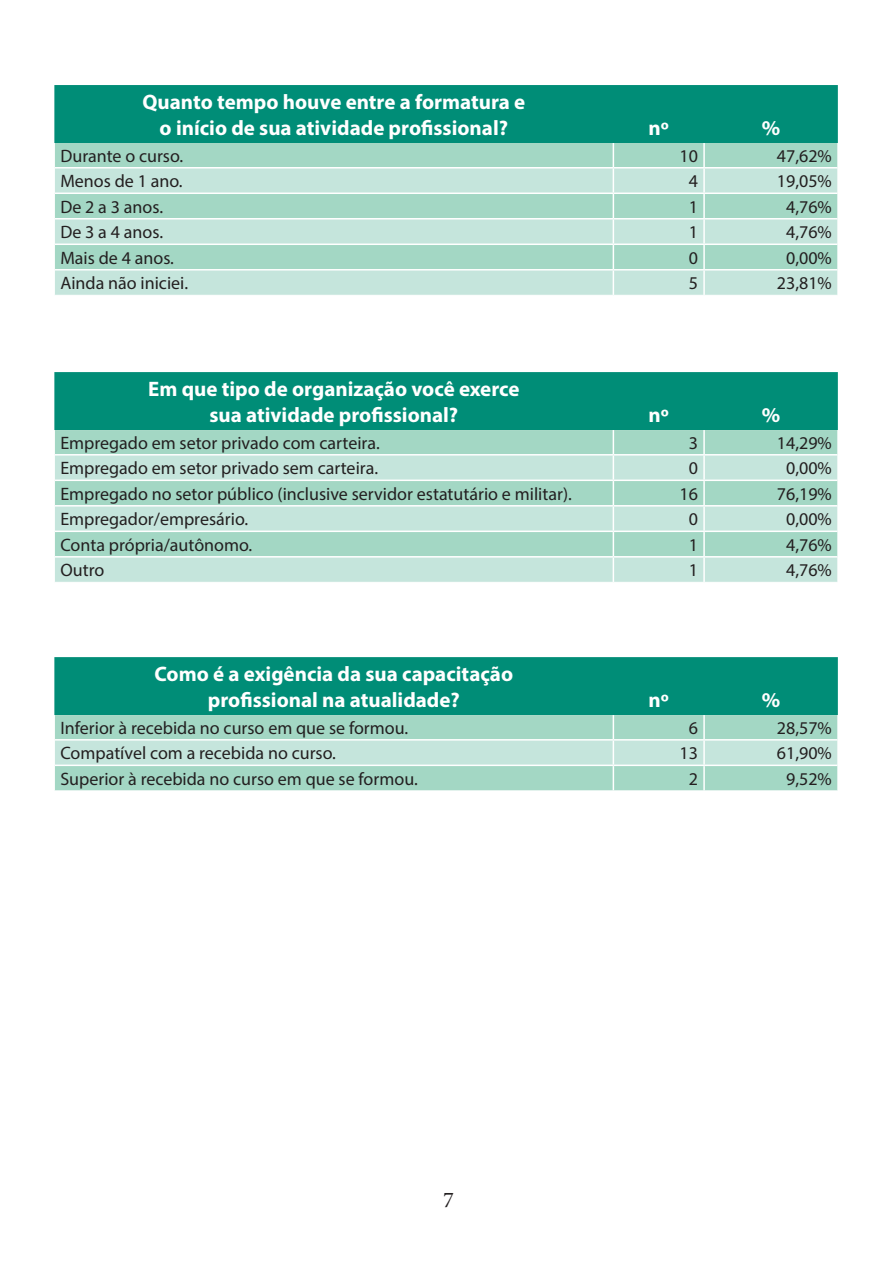
<style>
.page{position:relative;width:893px;height:1263px;background:#fff}
.page>*{position:absolute;margin:0;border:0;box-sizing:border-box;transform-origin:0 0}
.t1{font:22.5px "Minion Pro";color:#231f20}
.tabtitulo{font:700 21px/25.2px "Myriad Pro";color:#fff;text-align:center}
.tab-base{font:18px "Myriad Pro";color:#231f20}
.tab-esq{font:18px "Myriad Pro";color:#231f20}
</style>
<div class="page">
<div style="left:54px;top:372px;width:784px;height:58px;background:#008d77"></div>
<div style="left:55px;top:430px;width:782px;height:24px;background:#a3d7c4"></div>
<svg style="left:55px;top:456px;width:782px;height:126px;background:#b8dfd2"></svg>
<svg style="left:837px;top:430px;width:1px;height:152px"></svg>
<hr style="left:703px;top:430px;width:2px;height:24px;background:#fff">
<hr style="left:703px;top:456px;width:2px;height:24px;background:#fff">
<hr style="left:703px;top:481px;width:2px;height:24px;background:#fff">
<hr style="left:703px;top:507px;width:2px;height:24px;background:#fff">
<hr style="left:703px;top:532px;width:2px;height:24px;background:#fff">
<svg style="left:613px;top:430px;width:1px;height:152px"></svg>
<hr style="left:703px;top:558px;width:2px;height:24px;background:#fff">
<hr style="left:613px;top:454px;width:91px;height:2px;background:#fff">
<hr style="left:55px;top:480px;width:558px;height:1px;background:#fff">
<hr style="left:613px;top:480px;width:91px;height:1px;background:#fff">
<hr style="left:704px;top:480px;width:133px;height:1px;background:#fff">
<hr style="left:55px;top:505px;width:558px;height:2px;background:#fff">
<hr style="left:613px;top:505px;width:91px;height:2px;background:#fff">
<hr style="left:704px;top:505px;width:133px;height:2px;background:#fff">
<hr style="left:55px;top:531px;width:558px;height:1px;background:#fff">
<hr style="left:613px;top:531px;width:91px;height:1px;background:#fff">
<hr style="left:704px;top:531px;width:133px;height:1px;background:#fff">
<hr style="left:55px;top:556px;width:558px;height:2px;background:#fff">
<hr style="left:613px;top:556px;width:91px;height:2px;background:#fff">
<hr style="left:704px;top:556px;width:133px;height:2px;background:#fff">
<div style="left:54px;top:657px;width:784px;height:58px;background:#008d77"></div>
<svg style="left:54px;top:715px;width:784px;height:75px;background:#afdccc"></svg>
<hr style="left:703px;top:766px;width:2px;height:24px;background:#fff">
<hr style="left:55px;top:739px;width:558px;height:1px;background:#fff">
<hr style="left:613px;top:739px;width:91px;height:1px;background:#fff">
<hr style="left:704px;top:739px;width:133px;height:1px;background:#fff">
<hr style="left:55px;top:764px;width:558px;height:2px;background:#fff">
<hr style="left:613px;top:764px;width:91px;height:2px;background:#fff">
<hr style="left:704px;top:764px;width:133px;height:2px;background:#fff">
<div style="left:54px;top:85px;width:784px;height:58px;background:#008d77"></div>
<div style="left:55px;top:143px;width:782px;height:24px;background:#a3d7c4"></div>
<svg style="left:55px;top:168px;width:782px;height:127px;background:#b8dfd3"></svg>
<svg style="left:837px;top:143px;width:1px;height:152px"></svg>
<hr style="left:703px;top:143px;width:2px;height:24px;background:#fff">
<hr style="left:703px;top:168px;width:2px;height:24px;background:#fff">
<hr style="left:703px;top:194px;width:2px;height:24px;background:#fff">
<hr style="left:703px;top:219px;width:2px;height:24px;background:#fff">
<hr style="left:703px;top:245px;width:2px;height:24px;background:#fff">
<svg style="left:613px;top:143px;width:1px;height:152px"></svg>
<hr style="left:703px;top:270px;width:2px;height:25px;background:#fff">
<hr style="left:613px;top:167px;width:91px;height:1px;background:#fff">
<hr style="left:55px;top:192px;width:558px;height:2px;background:#fff">
<hr style="left:613px;top:192px;width:91px;height:2px;background:#fff">
<hr style="left:704px;top:192px;width:133px;height:2px;background:#fff">
<hr style="left:55px;top:218px;width:558px;height:1px;background:#fff">
<hr style="left:613px;top:218px;width:91px;height:1px;background:#fff">
<hr style="left:704px;top:218px;width:133px;height:1px;background:#fff">
<hr style="left:55px;top:243px;width:558px;height:2px;background:#fff">
<hr style="left:613px;top:243px;width:91px;height:2px;background:#fff">
<hr style="left:704px;top:243px;width:133px;height:2px;background:#fff">
<hr style="left:55px;top:269px;width:558px;height:1px;background:#fff">
<hr style="left:613px;top:269px;width:91px;height:1px;background:#fff">
<hr style="left:704px;top:269px;width:133px;height:1px;background:#fff">
<p class="tabtitulo" style="left:142px;top:89px;width:384px">Quanto tempo houve entre a formatura e o início de sua atividade profissional?</p>
<p class="tabtitulo" style="left:648px;top:114px;width:22px">nº</p>
<p class="tabtitulo" style="left:762px;top:114px;width:20px">%</p>
<p class="tab-base" style="left:60px;top:145px;width:124px">Durante o curso.</p>
<p class="tab-esq" style="left:680px;top:145px;width:20px">10</p>
<p class="tab-esq" style="left:777px;top:145px;width:56px">47,62%</p>
<p class="tab-base" style="left:60px;top:170px;width:124px">Menos de 1 ano.</p>
<p class="tab-esq" style="left:689px;top:170px;width:11px">4</p>
<p class="tab-esq" style="left:777px;top:170px;width:56px">19,05%</p>
<p class="tab-base" style="left:60px;top:196px;width:104px">De 2 a 3 anos.</p>
<p class="tab-esq" style="left:689px;top:196px;width:11px">1</p>
<p class="tab-esq" style="left:786px;top:196px;width:47px">4,76%</p>
<p class="tab-base" style="left:60px;top:221px;width:104px">De 3 a 4 anos.</p>
<p class="tab-esq" style="left:689px;top:221px;width:11px">1</p>
<p class="tab-esq" style="left:786px;top:221px;width:47px">4,76%</p>
<p class="tab-base" style="left:60px;top:247px;width:115px">Mais de 4 anos.</p>
<p class="tab-esq" style="left:689px;top:247px;width:11px">0</p>
<p class="tab-esq" style="left:786px;top:247px;width:47px">0,00%</p>
<p class="tab-base" style="left:60px;top:272px;width:129px">Ainda não iniciei.</p>
<p class="tab-esq" style="left:689px;top:272px;width:11px">5</p>
<p class="tab-esq" style="left:777px;top:272px;width:56px">23,81%</p>
<p class="tabtitulo" style="left:148px;top:376px;width:373px">Em que tipo de organização você exerce sua atividade profissional?</p>
<p class="tabtitulo" style="left:648px;top:401px;width:22px">nº</p>
<p class="tabtitulo" style="left:762px;top:401px;width:20px">%</p>
<p class="tab-base" style="left:60px;top:432px;width:321px">Empregado em setor privado com carteira.</p>
<p class="tab-esq" style="left:689px;top:432px;width:11px">3</p>
<p class="tab-esq" style="left:777px;top:432px;width:56px">14,29%</p>
<p class="tab-base" style="left:60px;top:457px;width:319px">Empregado em setor privado sem carteira.</p>
<p class="tab-esq" style="left:689px;top:457px;width:11px">0</p>
<p class="tab-esq" style="left:786px;top:457px;width:47px">0,00%</p>
<p class="tab-base" style="left:60px;top:483px;width:513px">Empregado no setor público (inclusive servidor estatutário e militar).</p>
<p class="tab-esq" style="left:680px;top:483px;width:20px">16</p>
<p class="tab-esq" style="left:777px;top:483px;width:56px">76,19%</p>
<p class="tab-base" style="left:60px;top:508px;width:189px">Empregador/empresário.</p>
<p class="tab-esq" style="left:689px;top:508px;width:11px">0</p>
<p class="tab-esq" style="left:786px;top:508px;width:47px">0,00%</p>
<p class="tab-base" style="left:60px;top:534px;width:193px">Conta própria/autônomo.</p>
<p class="tab-esq" style="left:689px;top:534px;width:11px">1</p>
<p class="tab-esq" style="left:786px;top:534px;width:47px">4,76%</p>
<p class="tab-base" style="left:60px;top:559px;width:45px">Outro</p>
<p class="tab-esq" style="left:689px;top:559px;width:11px">1</p>
<p class="tab-esq" style="left:786px;top:559px;width:47px">4,76%</p>
<p class="tabtitulo" style="left:155px;top:661px;width:360px">Como é a exigência da sua capacitação profissional na atualidade?</p>
<p class="tabtitulo" style="left:648px;top:686px;width:22px">nº</p>
<p class="tabtitulo" style="left:762px;top:686px;width:20px">%</p>
<p class="tab-base" style="left:60px;top:717px;width:349px">Inferior à recebida no curso em que se formou.</p>
<p class="tab-esq" style="left:689px;top:717px;width:11px">6</p>
<p class="tab-esq" style="left:777px;top:717px;width:56px">28,57%</p>
<p class="tab-base" style="left:60px;top:742px;width:277px">Compatível com a recebida no curso.</p>
<p class="tab-esq" style="left:680px;top:742px;width:20px">13</p>
<p class="tab-esq" style="left:777px;top:742px;width:56px">61,90%</p>
<p class="tab-base" style="left:60px;top:768px;width:359px">Superior à recebida no curso em que se formou.</p>
<p class="tab-esq" style="left:689px;top:768px;width:11px">2</p>
<p class="tab-esq" style="left:786px;top:768px;width:47px">9,52%</p>
<p class="t1" style="left:443px;top:1185px;width:12px">7</p>
</div>
